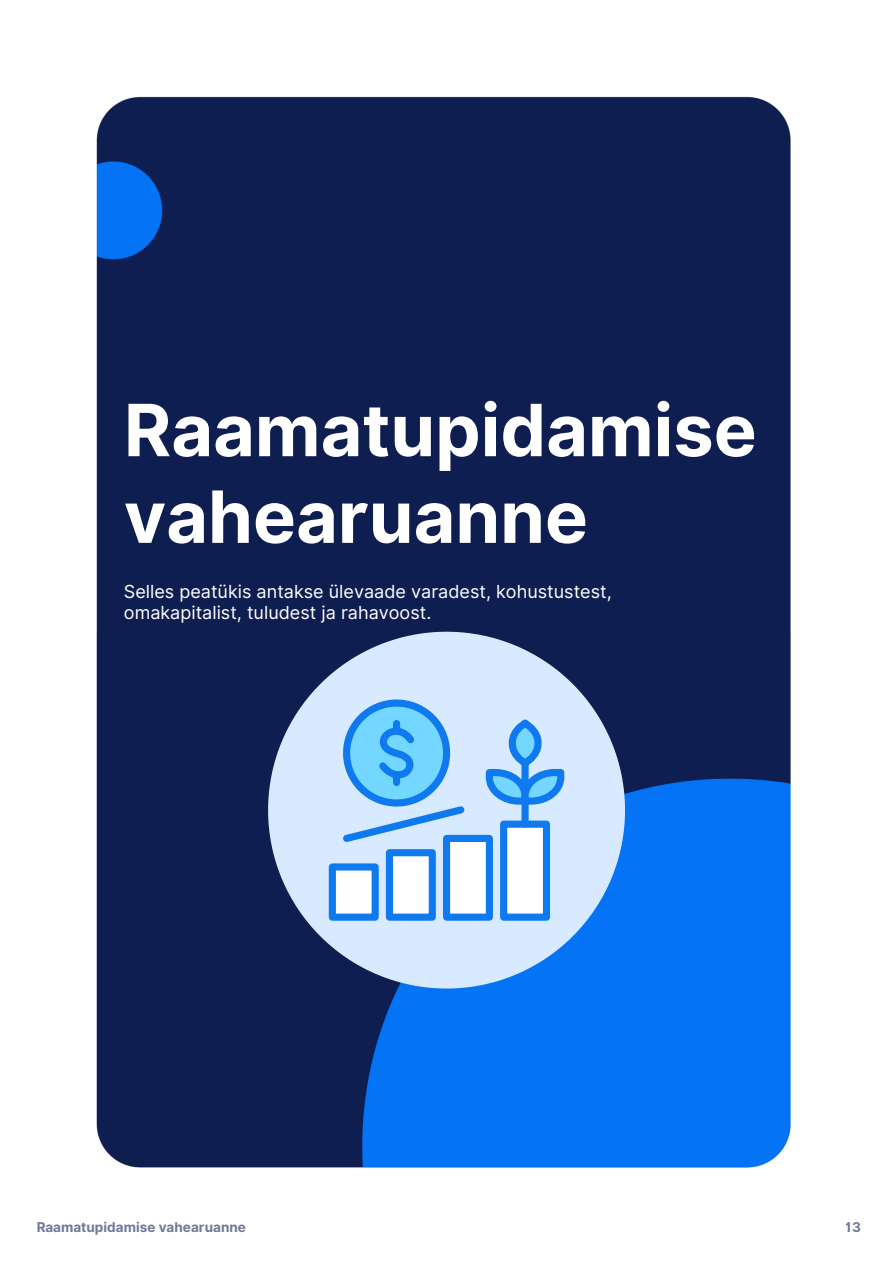
<style>
.page{position:relative;width:894px;height:1264px;background:#fff}
.page>*{position:absolute;margin:0;border:0;box-sizing:border-box;transform-origin:0 0}
.t1{font:700 72px/86.7px "Inter";color:#fff}
.t2{font:18px/21.3px "Inter";color:#fff}
.t3{font:700 13.5px "Inter";color:#101f54}
</style>
<div class="page">
<img style="left:96px;top:96px;width:695px;height:1072px">
<svg style="left:268px;top:631px;width:356px;height:357px;background:#94add2"></svg>
<div style="left:389px;top:852px;width:43px;height:65px;background:#fff"></div>
<div style="left:386px;top:849px;width:49px;height:71px;border:7px solid #0f79ef"></div>
<div style="left:332px;top:867px;width:43px;height:50px;background:#fff"></div>
<div style="left:328px;top:863px;width:50px;height:57px;border:7px solid #0f79ef"></div>
<div style="left:446px;top:838px;width:43px;height:79px;background:#fff"></div>
<div style="left:443px;top:834px;width:50px;height:86px;border:7px solid #0f79ef"></div>
<div style="left:503px;top:824px;width:43px;height:93px;background:#fff"></div>
<div style="left:500px;top:820px;width:50px;height:100px;border:7px solid #0f79ef"></div>
<div style="left:521px;top:763px;width:7px;height:61px;background:#0f79ef"></div>
<svg style="left:482px;top:714px;width:85px;height:94px;background:#91c7fa"></svg>
<svg style="left:338px;top:695px;width:131px;height:152px;background:#8fccfb"></svg>
<p class="t1" style="left:124px;top:386px;width:634px">Raamatupidamise vahearuanne</p>
<h1 class="t2" style="left:124px;top:581px;width:489px">Selles peatükis antakse ülevaade varadest, kohustustest, omakapitalist, tuludest ja rahavoost.</h1>
<p class="t3" style="left:36px;top:1219px;width:211px">Raamatupidamise vahearuanne</p>
<p class="t3" style="left:845px;top:1219px;width:17px">13</p>
</div>
